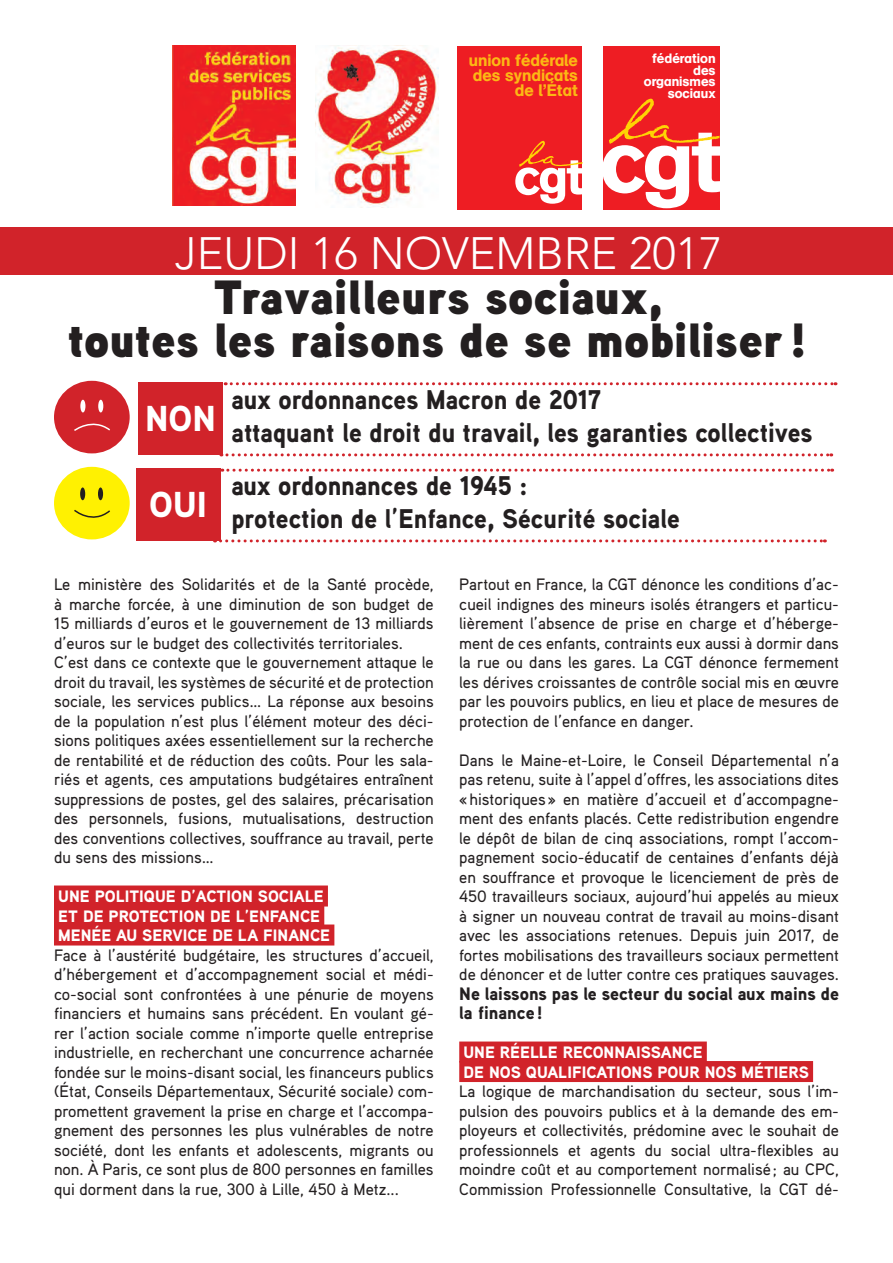
<style>
.page{position:relative;width:893px;height:1263px;background:#fff}
.page>*{position:absolute;margin:0;border:0;box-sizing:border-box;transform-origin:0 0}
.t1{font:48px/43.5px "Aaux Pro Ultra";color:#231f20;text-align:center}
.t2{font:300 45px "Avenir LT Std";color:#fff}
.t3{font:900 36px "Aaux Pro";color:#fff}
.t4{font:900 27px/32.4px "Aaux Pro";color:#231f20;scale:.95 1}
.t5{font:900 18px/19.5px "Aaux Pro";color:#231f20}
.t6{font:500 16.5px/19.5px "Aaux Pro";color:#231f20;text-align:justify}
.t7{font:900 16.5px/19.5px "Aaux Pro";color:#fff}
.t8{font:500 16.5px/14.9px "AG Schulbuch Two BQ";color:#fcb814;text-align:right}
.t9{font:500 13.5px/11.7px "AG Schulbuch Two BQ";color:#fff;text-align:right}
</style>
<div class="page">
<div style="left:0;top:227px;width:893px;height:48px;background:#d1232a"></div>
<img style="left:173px;top:46px;width:123px;height:159px">
<img style="left:315px;top:46px;width:123px;height:161px">
<div style="left:457px;top:46px;width:125px;height:164px;background:#ee1d23"></div>
<svg style="left:515px;top:141px;width:68px;height:63px"></svg>
<div style="left:603px;top:46px;width:116px;height:163px;background:#ee1d23"></div>
<svg style="left:603px;top:99px;width:117px;height:109px"></svg>
<div style="left:138px;top:383px;width:85px;height:72px;background:#d1232a"></div>
<svg style="left:225px;top:382px;width:611px;height:3px"></svg>
<svg style="left:221px;top:453px;width:611px;height:3px"></svg>
<div style="left:136px;top:469px;width:84px;height:72px;background:#d1232a"></div>
<svg style="left:215px;top:539px;width:610px;height:3px"></svg>
<div style="left:54px;top:885px;width:274px;height:21px;background:#d1232a"></div>
<div style="left:54px;top:905px;width:270px;height:21px;background:#d1232a"></div>
<div style="left:54px;top:924px;width:280px;height:21px;background:#d1232a"></div>
<div style="left:459px;top:1041px;width:248px;height:21px;background:#d1232a"></div>
<div style="left:459px;top:1061px;width:354px;height:21px;background:#d1232a"></div>
<svg style="left:222px;top:469px;width:611px;height:3px"></svg>
<div style="left:54px;top:467px;width:76px;height:72px;background:#fff101;border-radius:50%"></div>
<div style="left:54px;top:381px;width:76px;height:72px;background:#d1232a;border-radius:50%"></div>
<div style="left:80px;top:400px;width:5px;height:12px;background:#fff;border-radius:50%"></div>
<div style="left:98px;top:400px;width:5px;height:12px;background:#fff;border-radius:50%"></div>
<svg style="left:74px;top:423px;width:36px;height:8px"></svg>
<div style="left:80px;top:487px;width:5px;height:13px;background:#231f20;border-radius:50%"></div>
<div style="left:98px;top:487px;width:5px;height:13px;background:#231f20;border-radius:50%"></div>
<svg style="left:74px;top:509px;width:36px;height:9px"></svg>
<p class="t8" style="left:469px;top:53px;width:111px">union fédérale des syndicats de l’État</p>
<p class="t9" style="left:644px;top:52px;width:73px">fédération des organismes sociaux</p>
<h2 class="t2" style="left:175px;top:227px;width:549px">JEUDI 16 NOVEMBRE 2017</h2>
<h1 class="t1" style="left:68px;top:273px;width:741px">Travailleurs sociaux,<br>toutes les raisons de se mobiliser!</h1>
<h3 class="t3" style="left:145px;top:396px;width:72px">NON</h3>
<h3 class="t3" style="left:149px;top:482px;width:59px">OUI</h3>
<h3 class="t4" style="left:232px;top:383px;width:613px">aux ordonnances Macron de 2017<br>attaquant le droit du travail, les garanties collectives</h3>
<h3 class="t4" style="left:231px;top:469px;width:473px">aux ordonnances de 1945 :<br>protection de l’Enfance, Sécurité sociale</h3>
<p class="t6" style="left:54px;top:574px;width:381px;text-align:left">Le ministère des Solidarités et de la Santé procède, à marche forcée, à une diminution de son budget de 15 milliards d’euros et le gouvernement de 13 milliards d’euros sur le budget des collectivités territoriales.<br>C’est dans ce contexte que le gouvernement attaque le droit du travail, les systèmes de sécurité et de protection sociale, les services publics… La réponse aux besoins de la population n’est plus l’élément moteur des déci&shy;sions politiques axées essentiellement sur la recherche de rentabilité et de réduction des coûts. Pour les sala&shy;riés et agents, ces amputations budgétaires entraînent suppressions de postes, gel des salaires, précarisation des personnels, fusions, mutualisations, destruction des conventions collectives, souffrance au travail, perte du sens des missions…</p>
<p class="t7" style="left:58px;top:886px;width:273px">UNE POLITIQUE D’ACTION SOCIALE<br>ET DE PROTECTION DE L’ENFANCE<br>MENÉE AU SERVICE DE LA FINANCE</p>
<p class="t6" style="left:54px;top:945px;width:381px">Face à l’austérité budgétaire, les structures d’accueil, d’hébergement et d’accompagnement social et médi&shy;co-social sont confrontées à une pénurie de moyens financiers et humains sans précédent. En voulant gé&shy;rer l’action sociale comme n’importe quelle entreprise industrielle, en recherchant une concurrence acharnée fondée sur le moins-disant social, les financeurs publics (État, Conseils Départementaux, Sécurité sociale) com&shy;promettent gravement la prise en charge et l’accompa&shy;gnement des personnes les plus vulnérables de notre société, dont les enfants et adolescents, migrants ou non. À Paris, ce sont plus de 800 personnes en familles qui dorment dans la rue, 300 à Lille, 450 à Metz...</p>
<p class="t6" style="left:459px;top:574px;width:381px">Partout en France, la CGT dénonce les conditions d’ac&shy;cueil indignes des mineurs isolés étrangers et particu&shy;lièrement l’absence de prise en charge et d’héberge&shy;ment de ces enfants, contraints eux aussi à dormir dans la rue ou dans les gares. La CGT dénonce fermement les dérives croissantes de contrôle social mis en œuvre par les pouvoirs publics, en lieu et place de mesures de protection de l’enfance en danger.</p>
<p class="t6" style="left:459px;top:750px;width:381px">Dans le Maine-et-Loire, le Conseil Départemental n’a pas retenu, suite à l’appel d’offres, les associations dites «historiques » en matière d’accueil et d’accompagne&shy;ment des enfants placés. Cette redistribution engendre le dépôt de bilan de cinq associations, rompt l’accom&shy;pagnement socio-éducatif de centaines d’enfants déjà en souffrance et provoque le licenciement de près de 450 travailleurs sociaux, aujourd’hui appelés au mieux à signer un nouveau contrat de travail au moins-disant avec les associations retenues. Depuis juin 2017, de fortes mobilisations des travailleurs sociaux permettent de dénoncer et de lutter contre ces pratiques sauvages.</p>
<p class="t5" style="left:459px;top:983px;width:381px">Ne laissons pas le secteur du social aux mains de la finance !</p>
<p class="t7" style="left:463px;top:1042px;width:347px">UNE RÉELLE RECONNAISSANCE<br>DE NOS QUALIFICATIONS POUR NOS MÉTIERS</p>
<p class="t6" style="left:459px;top:1081px;width:381px">La logique de marchandisation du secteur, sous l’im&shy;pulsion des pouvoirs publics et à la demande des em&shy;ployeurs et collectivités, prédomine avec le souhait de professionnels et agents du social ultra-flexibles au moindre coût et au comportement normalisé ; au CPC, Commission Professionnelle Consultative, la CGT dé-</p>
</div>
